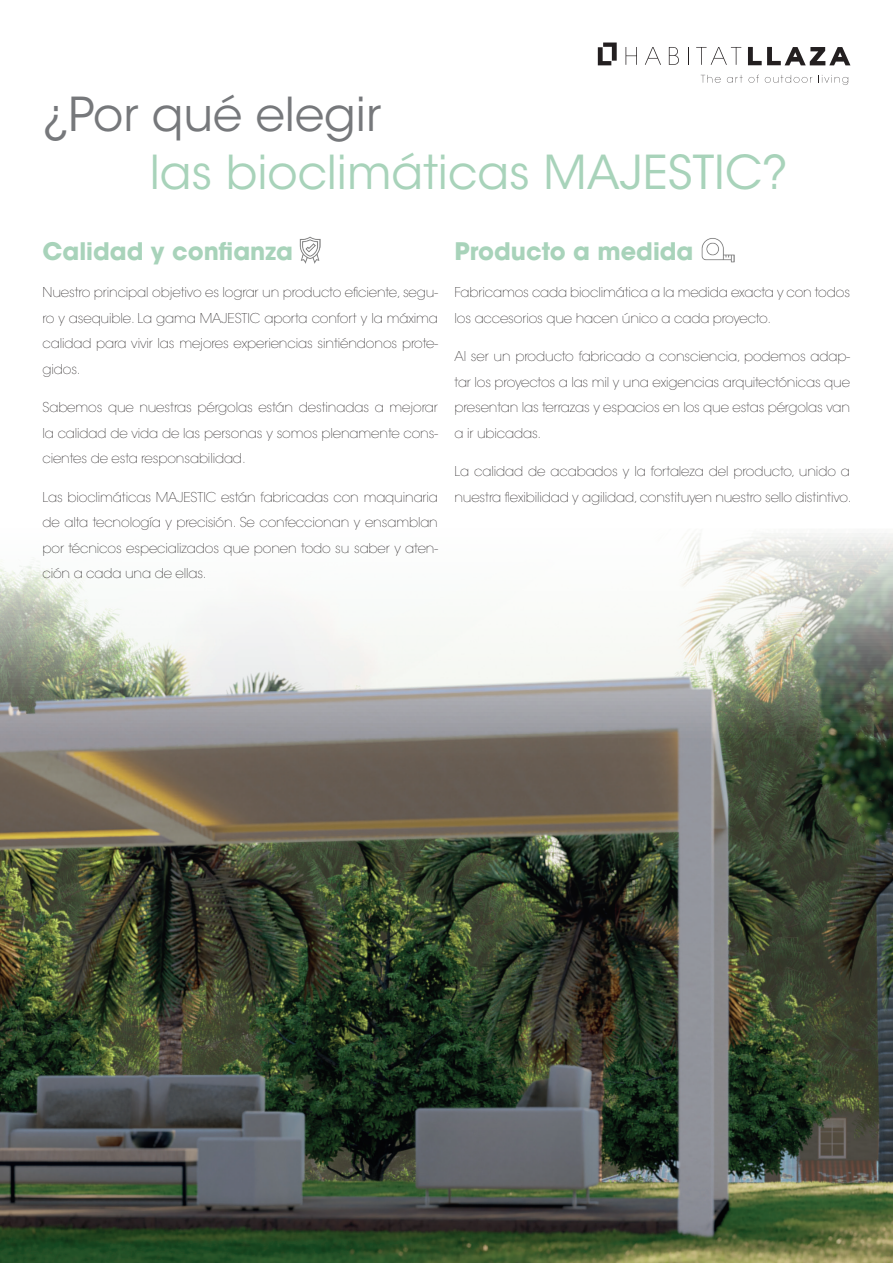
<style>
.page{position:relative;width:893px;height:1263px;background:#fff}
.page>*{position:absolute;margin:0;border:0;box-sizing:border-box;transform-origin:0 0}
.t1{font:46.5px "ITC Avant Garde Std";color:#a8d3ba}
.t2{font:46.5px "ITC Avant Garde Std";color:#76787b}
.t3{font:700 24px "ITC Avant Garde Std";color:#a8d3ba}
.t4{font:200 13.5px/25.5px "ITC Avant Garde Std";letter-spacing:-.01em;color:#231f20;text-align:justify}
</style>
<div class="page">
<svg style="left:598px;top:43px;width:19px;height:22px"></svg>
<svg style="left:626px;top:47px;width:11px;height:18px"></svg>
<svg style="left:645px;top:47px;width:16px;height:18px"></svg>
<svg style="left:669px;top:47px;width:10px;height:18px"></svg>
<svg style="left:688px;top:47px;width:1px;height:18px"></svg>
<svg style="left:696px;top:47px;width:45px;height:18px"></svg>
<svg style="left:748px;top:47px;width:102px;height:18px"></svg>
<svg style="left:701px;top:75px;width:20px;height:8px"></svg>
<svg style="left:727px;top:75px;width:16px;height:8px"></svg>
<svg style="left:749px;top:75px;width:10px;height:8px"></svg>
<svg style="left:765px;top:75px;width:47px;height:8px"></svg>
<svg style="left:821px;top:75px;width:27px;height:10px"></svg>
<img style="left:0;top:533px;width:893px;height:730px">
<img style="left:299px;top:236px;width:22px;height:28px">
<img style="left:701px;top:238px;width:33px;height:24px">
<h1 class="t2" style="left:43px;top:86px;width:340px">¿Por qué elegir</h1>
<h1 class="t1" style="left:150px;top:144px;width:640px">las bioclimáticas MAJESTIC?</h1>
<h2 class="t3" style="left:43px;top:235px;width:252px">Calidad y confianza</h2>
<h2 class="t3" style="left:455px;top:235px;width:240px">Producto a medida</h2>
<p class="t4" style="left:43px;top:280px;width:397px">Nuestro principal objetivo es lograr un producto eficiente, segu&shy;ro y asequible. La gama MAJESTIC aporta confort y la máxima calidad para vivir las mejores experiencias sintiéndonos prote&shy;gidos.</p>
<p class="t4" style="left:43px;top:395px;width:397px">Sabemos que nuestras pérgolas están destinadas a mejorar la calidad de vida de las personas y somos plenamente cons&shy;cientes de esta responsabilidad.</p>
<p class="t4" style="left:43px;top:484px;width:397px">Las bioclimáticas MAJESTIC están fabricadas con maquinaria de alta tecnología y precisión. Se confeccionan y ensamblan por técnicos especializados que ponen todo su saber y aten&shy;ción a cada una de ellas.</p>
<p class="t4" style="left:455px;top:280px;width:397px">Fabricamos cada bioclimática a la medida exacta y con todos los accesorios que hacen único a cada proyecto.</p>
<p class="t4" style="left:455px;top:344px;width:397px">Al ser un producto fabricado a consciencia, podemos adap&shy;tar los proyectos a las mil y una exigencias arquitectónicas que presentan las terrazas y espacios en los que estas pérgolas van a ir ubicadas.</p>
<p class="t4" style="left:455px;top:459px;width:398px">La calidad de acabados y la fortaleza del producto, unido a nuestra flexibilidad y agilidad, constituyen nuestro sello distintivo.</p>
</div>
